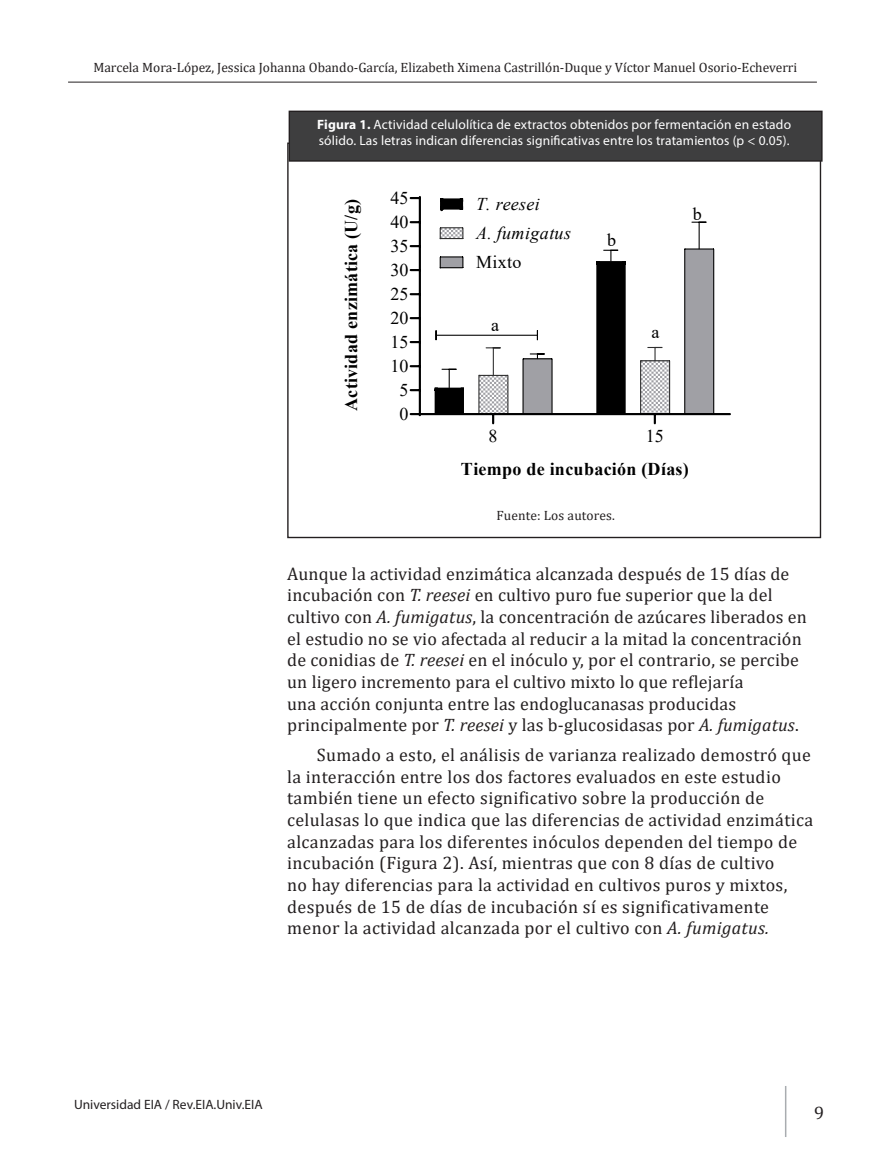
<style>
.page{position:relative;width:885px;height:1170px;background:#fff}
.page>*{position:absolute;margin:0;border:0;box-sizing:border-box;transform-origin:0 0}
.t1{font:18px/21.6px "Cambria";letter-spacing:.01em;color:#231f20}
.t2{font:700 18px "Times New Roman";letter-spacing:.01em;color:#000}
.t3{font:18px "Times New Roman";color:#000}
.t4{font:italic 18px/29.1px "Times New Roman";letter-spacing:.015em;color:#000}
.t5{font:13.5px/16.2px "Myriad Pro";letter-spacing:.01em;color:#fff}
.t6{font:13.5px "Cambria";color:#231f20}
.t7{font:13.5px "Myriad Pro";color:#231f20}
.s1{font-weight:700}
.s2{font-style:italic}
</style>
<div class="page">
<hr style="left:68px;top:82px;width:748px;height:1px;background:#231f20">
<hr style="left:784px;top:1085px;width:2px;height:51px;background:#a9acb0">
<div style="left:289px;top:111px;width:532px;height:50px;background:#3e3e3f"></div>
<div style="left:288px;top:111px;width:534px;height:51px;border:1px solid #231f20"></div>
<hr style="left:419px;top:413px;width:310px;height:2px;background:#000">
<hr style="left:419px;top:197px;width:2px;height:218px;background:#000">
<svg style="left:410px;top:413px;width:9px;height:2px"></svg>
<svg style="left:410px;top:389px;width:9px;height:2px"></svg>
<svg style="left:410px;top:365px;width:9px;height:2px"></svg>
<svg style="left:410px;top:341px;width:9px;height:2px"></svg>
<svg style="left:410px;top:317px;width:9px;height:2px"></svg>
<svg style="left:410px;top:293px;width:9px;height:2px"></svg>
<svg style="left:410px;top:269px;width:9px;height:2px"></svg>
<svg style="left:410px;top:245px;width:9px;height:2px"></svg>
<svg style="left:410px;top:221px;width:9px;height:2px"></svg>
<svg style="left:410px;top:197px;width:9px;height:2px"></svg>
<svg style="left:522px;top:353px;width:31px;height:60px;background:#99999d"></svg>
<svg style="left:684px;top:221px;width:31px;height:192px;background:#a3a3a7"></svg>
<svg style="left:477px;top:347px;width:32px;height:76px"></svg>
<svg style="left:639px;top:346px;width:31px;height:77px"></svg>
<svg style="left:434px;top:368px;width:30px;height:45px"></svg>
<svg style="left:596px;top:249px;width:30px;height:164px;background:#161616"></svg>
<svg style="left:440px;top:198px;width:24px;height:14px"></svg>
<svg style="left:439px;top:227px;width:25px;height:13px"></svg>
<svg style="left:439px;top:256px;width:25px;height:13px"></svg>
<hr style="left:436px;top:335px;width:101px;height:1px;background:#000">
<p class="t6" style="left:93px;top:60px;width:705px">Marcela Mora-López, Jessica Johanna Obando-García, Elizabeth Ximena Castrillón-Duque y Víctor Manuel Osorio-Echeverri</p>
<p class="t5" style="left:317px;top:116px;width:475px"><span class="s1">Figura 1.</span> Actividad celulolítica de extractos obtenidos por fermentación en estado sólido. Las letras indican diferencias significativas entre los tratamientos (p &lt; 0.05).</p>
<p class="t3" style="left:390px;top:185px;width:19px">45</p>
<p class="t2" style="left:338px;top:411px;width:213px;rotate:-90deg">Actividad enzimática (U/g)</p>
<p class="t4" style="left:476px;top:189px;width:96px">T. reesei<br>A. fumigatus</p>
<p class="t3" style="left:390px;top:210px;width:19px">40</p>
<p class="t3" style="left:390px;top:233px;width:19px">35</p>
<p class="t3" style="left:476px;top:249px;width:47px">Mixto</p>
<p class="t3" style="left:390px;top:257px;width:19px">30</p>
<p class="t3" style="left:390px;top:282px;width:19px">25</p>
<p class="t3" style="left:390px;top:305px;width:19px">20</p>
<p class="t3" style="left:491px;top:312px;width:9px">a</p>
<p class="t3" style="left:390px;top:329px;width:19px">15</p>
<p class="t3" style="left:390px;top:354px;width:19px">10</p>
<p class="t3" style="left:399px;top:377px;width:10px">5</p>
<p class="t3" style="left:399px;top:401px;width:10px">0</p>
<p class="t3" style="left:607px;top:227px;width:10px">b</p>
<p class="t3" style="left:651px;top:320px;width:9px">a</p>
<p class="t3" style="left:488px;top:423px;width:10px">8</p>
<p class="t3" style="left:645px;top:423px;width:19px">15</p>
<p class="t3" style="left:692px;top:201px;width:10px">b</p>
<p class="t2" style="left:461px;top:455px;width:229px">Tiempo de incubación (Días)</p>
<p class="t6" style="left:496px;top:507px;width:120px">Fuente: Los autores.</p>
<p class="t1" style="left:287px;top:562px;width:521px">Aunque la actividad enzimática alcanzada después de 15 días de incubación con <span class="s2">T. reesei</span> en cultivo puro fue superior que la del cultivo con <span class="s2">A. fumigatus</span>, la concentración de azúcares liberados en el estudio no se vio afectada al reducir a la mitad la concentración de conidias de <span class="s2">T. reesei</span> en el inóculo y, por el contrario, se percibe un ligero incremento para el cultivo mixto lo que reflejaría<br>una acción conjunta entre las endoglucanasas producidas principalmente por <span class="s2">T. reesei</span> y las b-glucosidasas por <span class="s2">A. fumigatus</span>.</p>
<p class="t1" style="left:287px;top:744px;width:527px;text-indent:30px">Sumado a esto, el análisis de varianza realizado demostró que la interacción entre los dos factores evaluados en este estudio también tiene un efecto significativo sobre la producción de celulasas lo que indica que las diferencias de actividad enzimática alcanzadas para los diferentes inóculos dependen del tiempo de incubación (Figura 2). Así, mientras que con 8 días de cultivo<br>no hay diferencias para la actividad en cultivos puros y mixtos, después de 15 de días de incubación sí es significativamente menor la actividad alcanzada por el cultivo con <span class="s2">A. fumigatus.</span></p>
<p class="t7" style="left:74px;top:1095px;width:190px">Universidad EIA / Rev.EIA.Univ.EIA</p>
<p class="t1" style="left:813px;top:1101px;width:11px">9</p>
</div>
